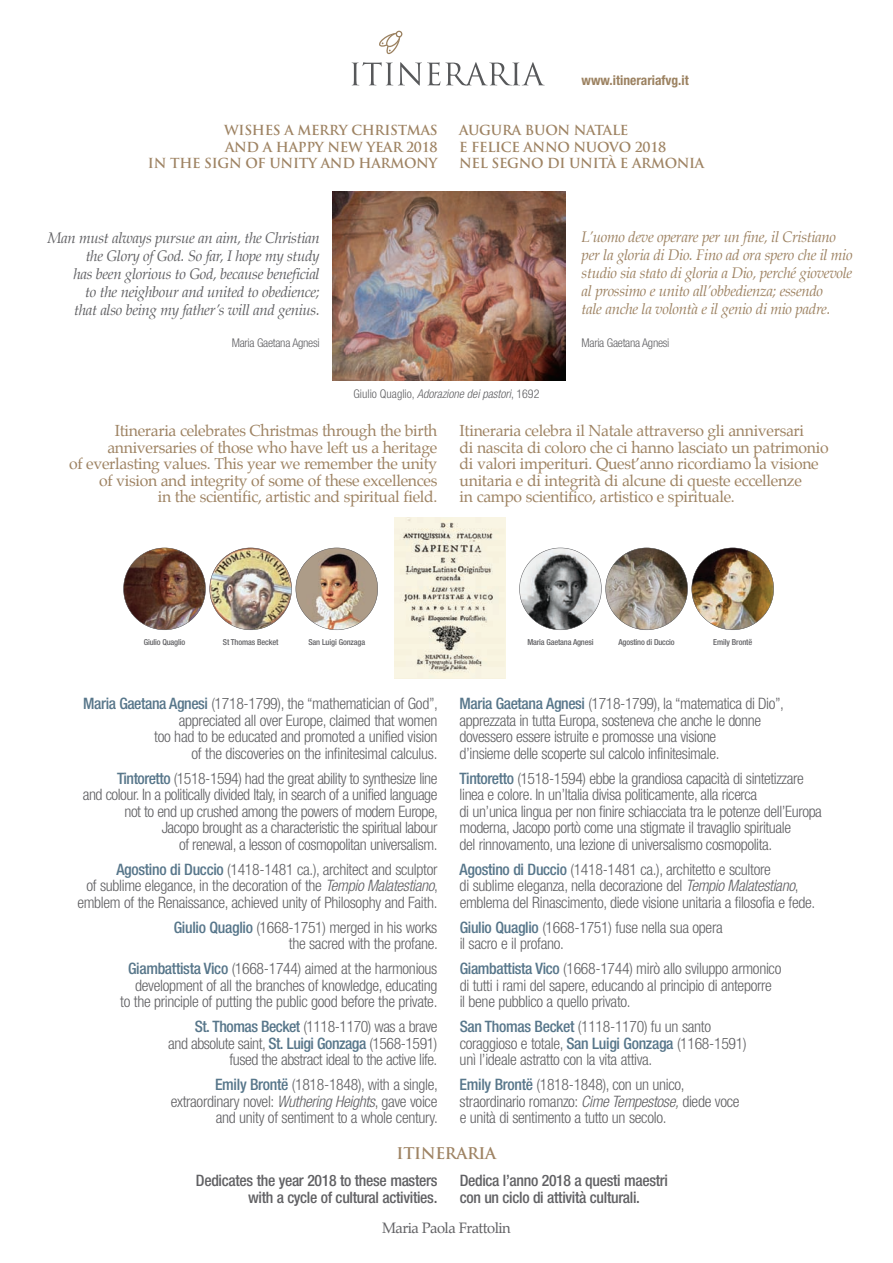
<style>
.page{position:relative;width:893px;height:1263px;background:#fff}
.page>*{position:absolute;margin:0;border:0;box-sizing:border-box;transform-origin:0 0}
.t1{font:300 condensed 15.75px/16.5px "Helvetica Neue LT Std";letter-spacing:-.02em;color:#616164}
.t2{font:15.75px/16.5px "Palatino";letter-spacing:-.02em;color:#9e8363}
.t3{font:500 condensed 15.75px/16.5px "Helvetica Neue LT Std";letter-spacing:-.02em;color:#616164}
.t4{font:700 15.75px "Trajan Pro";letter-spacing:-.025em;color:#9e8363}
.t5{font:italic 15px/18px "Palatino";letter-spacing:-.025em;color:#9e8363}
.t6{font:italic 15px/18px "Palatino";letter-spacing:-.025em;color:#616164;text-align:right}
.t7{font:14.7px "Palatino";letter-spacing:-.035em;color:#616164}
.t8{font:700 13.5px/16.5px "Trajan Pro";letter-spacing:-.025em;color:#9e8363;text-align:right}
.t9{font:700 condensed 13.5px "Helvetica Neue LT Std";color:#9c8261}
.t10{font:italic 300 condensed 12px "Helvetica Neue LT Std";color:#616164}
.t11{font:300 condensed 12px "Helvetica Neue LT Std";letter-spacing:-.025em;color:#616164}
.t12{font:500 condensed 8.25px "Helvetica Neue LT Std";letter-spacing:-.02em;color:#616164}
.s1{font-style:normal}
.s2{font-weight:500;color:#57768a}
.s3{font-style:italic}
</style>
<div class="page">
<img style="left:210px;top:548px;width:82px;height:82px;border-radius:50%">
<div style="left:209px;top:548px;width:83px;height:82px;border:1px solid #616164;border-radius:50%"></div>
<img style="left:123px;top:548px;width:83px;height:82px;border-radius:50%">
<div style="left:123px;top:548px;width:83px;height:82px;border:1px solid #616164;border-radius:50%"></div>
<img style="left:519px;top:548px;width:82px;height:82px;border-radius:50%">
<div style="left:519px;top:548px;width:83px;height:82px;border:1px solid #616164;border-radius:50%"></div>
<img style="left:296px;top:548px;width:82px;height:82px;border-radius:50%">
<div style="left:296px;top:548px;width:82px;height:82px;border:1px solid #616164;border-radius:50%"></div>
<img style="left:605px;top:548px;width:83px;height:82px;border-radius:50%">
<div style="left:605px;top:548px;width:83px;height:82px;border:1px solid #616164;border-radius:50%"></div>
<img style="left:692px;top:548px;width:82px;height:82px;border-radius:50%">
<div style="left:691px;top:548px;width:83px;height:82px;border:1px solid #616164;border-radius:50%"></div>
<img style="left:395px;top:518px;width:110px;height:160px">
<svg style="left:352px;top:62px;width:193px;height:24px"></svg>
<svg style="left:379px;top:31px;width:24px;height:23px"></svg>
<img style="left:332px;top:192px;width:233px;height:189px">
<p class="t9" style="left:582px;top:75px;width:109px">www.itinerariafvg.it</p>
<p class="t8" style="left:148px;top:124px;width:291px">WISHES A MERRY CHRISTMAS<br>AND A HAPPY NEW YEAR 2018<br>IN THE SIGN OF UNITY AND HARMONY</p>
<p class="t8" style="left:459px;top:124px;width:247px;text-align:left">AUGURA BUON NATALE<br>E FELICE ANNO NUOVO 2018<br>NEL SEGNO DI UNITÀ E ARMONIA</p>
<p class="t6" style="left:47px;top:230px;width:274px">Man must always pursue an aim, the Christian the Glory of God. So far, I hope my study<br>has been glorious to God, because beneficial<br>to the neighbour and united to obedience;<br>that also being my father’s will and genius.</p>
<p class="t5" style="left:582px;top:229px;width:273px">L’uomo deve operare per un fine, il Cristiano per la gloria di Dio. Fino ad ora spero che il mio studio sia stato di gloria a Dio, perché giovevole al prossimo e unito all’obbedienza; essendo<br>tale anche la volontà e il genio di mio padre.</p>
<p class="t11" style="left:232px;top:338px;width:89px">Maria Gaetana Agnesi</p>
<p class="t11" style="left:582px;top:338px;width:89px">Maria Gaetana Agnesi</p>
<p class="t10" style="left:353px;top:389px;width:187px"><span class="s1">Giulio Quaglio,</span> Adorazione dei pastori<span class="s1">, 1692</span></p>
<p class="t2" style="left:69px;top:424px;width:370px;text-align:right">Itineraria celebrates Christmas through the birth anniversaries of those who have left us a heritage<br>of everlasting values. This year we remember the unity of vision and integrity of some of these excellences<br>in the scientific, artistic and spiritual field.</p>
<p class="t2" style="left:460px;top:423px;width:370px">Itineraria celebra il Natale attraverso gli anniversari<br>di nascita di coloro che ci hanno lasciato un patrimonio di valori imperituri. Quest’anno ricordiamo la visione unitaria e di integrità di alcune di queste eccellenze<br>in campo scientifico, artistico e spirituale.</p>
<p class="t12" style="left:144px;top:639px;width:43px">Giulio Quaglio</p>
<p class="t12" style="left:223px;top:639px;width:57px">St Thomas Becket</p>
<p class="t12" style="left:308px;top:639px;width:58px">San Luigi Gonzaga</p>
<p class="t12" style="left:527px;top:639px;width:68px">Maria Gaetana Agnesi</p>
<p class="t12" style="left:618px;top:639px;width:58px">Agostino di Duccio</p>
<p class="t12" style="left:713px;top:639px;width:40px">Emily Brontë</p>
<p class="t1" style="left:83px;top:697px;width:356px;text-align:right"><span class="s2">Maria Gaetana Agnesi</span> (1718-1799), the “mathematician of God”, appreciated all over Europe, claimed that women<br>too had to be educated and promoted a unified vision<br>of the discoveries on the infinitesimal calculus.</p>
<p class="t1" style="left:83px;top:771px;width:357px;text-align:right"><span class="s2">Tintoretto</span> (1518-1594) had the great ability to synthesize line<br>and colour. In a politically divided Italy, in search of a unified language not to end up crushed among the powers of modern Europe,<br>Jacopo brought as a characteristic the spiritual labour<br>of renewal, a lesson of cosmopolitan universalism.</p>
<p class="t1" style="left:77px;top:862px;width:362px;text-align:right"><span class="s2">Agostino di Duccio</span> (1418-1481 ca.), architect and sculptor<br>of sublime elegance, in the decoration of the <span class="s3">Tempio Malatestiano</span>, emblem of the Renaissance, achieved unity of Philosophy and Faith.</p>
<p class="t1" style="left:174px;top:920px;width:266px;text-align:right"><span class="s2">Giulio Quaglio</span> (1668-1751) merged in his works the sacred with the profane.</p>
<p class="t1" style="left:120px;top:962px;width:319px;text-align:right"><span class="s2">Giambattista Vico</span> (1668-1744) aimed at the harmonious development of all the branches of knowledge, educating<br>to the principle of putting the public good before the private.</p>
<p class="t1" style="left:168px;top:1020px;width:271px;text-align:right"><span class="s2">St. Thomas Becket</span> (1118-1170) was a brave<br>and absolute saint, <span class="s2">St. Luigi Gonzaga</span> (1568-1591) fused the abstract ideal to the active life.</p>
<p class="t1" style="left:171px;top:1078px;width:269px;text-align:right"><span class="s2">Emily Brontë</span> (1818-1848), with a single, extraordinary novel: <span class="s3">Wuthering Heights</span>, gave voice and unity of sentiment to a whole century.</p>
<p class="t1" style="left:460px;top:697px;width:326px"><span class="s2">Maria Gaetana Agnesi</span> (1718-1799), la “matematica di Dio”, apprezzata in tutta Europa, sosteneva che anche le donne dovessero essere istruite e promosse una visione<br>d’insieme delle scoperte sul calcolo infinitesimale.</p>
<p class="t1" style="left:460px;top:771px;width:364px"><span class="s2">Tintoretto</span> (1518-1594) ebbe la grandiosa capacità di sintetizzare linea e colore. In un’Italia divisa politicamente, alla ricerca<br>di un’unica lingua per non finire schiacciata tra le potenze dell’Europa moderna, Jacopo portò come una stigmate il travaglio spirituale<br>del rinnovamento, una lezione di universalismo cosmopolita.</p>
<p class="t1" style="left:460px;top:862px;width:357px"><span class="s2">Agostino di Duccio</span> (1418-1481 ca.), architetto e scultore<br>di sublime eleganza, nella decorazione del <span class="s3">Tempio Malatestiano</span>, emblema del Rinascimento, diede visione unitaria a filosofia e fede.</p>
<p class="t1" style="left:460px;top:920px;width:265px"><span class="s2">Giulio Quaglio</span> (1668-1751) fuse nella sua opera il sacro e il profano.</p>
<p class="t1" style="left:460px;top:962px;width:323px"><span class="s2">Giambattista Vico</span> (1668-1744) mirò allo sviluppo armonico di tutti i rami del sapere, educando al principio di anteporre<br>il bene pubblico a quello privato.</p>
<p class="t1" style="left:460px;top:1020px;width:288px"><span class="s2">San Thomas Becket</span> (1118-1170) fu un santo coraggioso e totale, <span class="s2">San Luigi Gonzaga</span> (1168-1591) unì l’ideale astratto con la vita attiva.</p>
<p class="t1" style="left:460px;top:1078px;width:281px"><span class="s2">Emily Brontë</span> (1818-1848), con un unico, straordinario romanzo: <span class="s3">Cime Tempestose,</span> diede voce e unità di sentimento a tutto un secolo.</p>
<p class="t4" style="left:397px;top:1147px;width:101px">ITINERARIA</p>
<p class="t3" style="left:196px;top:1174px;width:243px;text-align:right">Dedicates the year 2018 to these masters with a cycle of cultural activities.</p>
<p class="t3" style="left:460px;top:1173px;width:210px">Dedica l’anno 2018 a questi maestri con un ciclo di attività culturali.</p>
<p class="t7" style="left:382px;top:1221px;width:130px">Maria Paola Frattolin</p>
</div>
